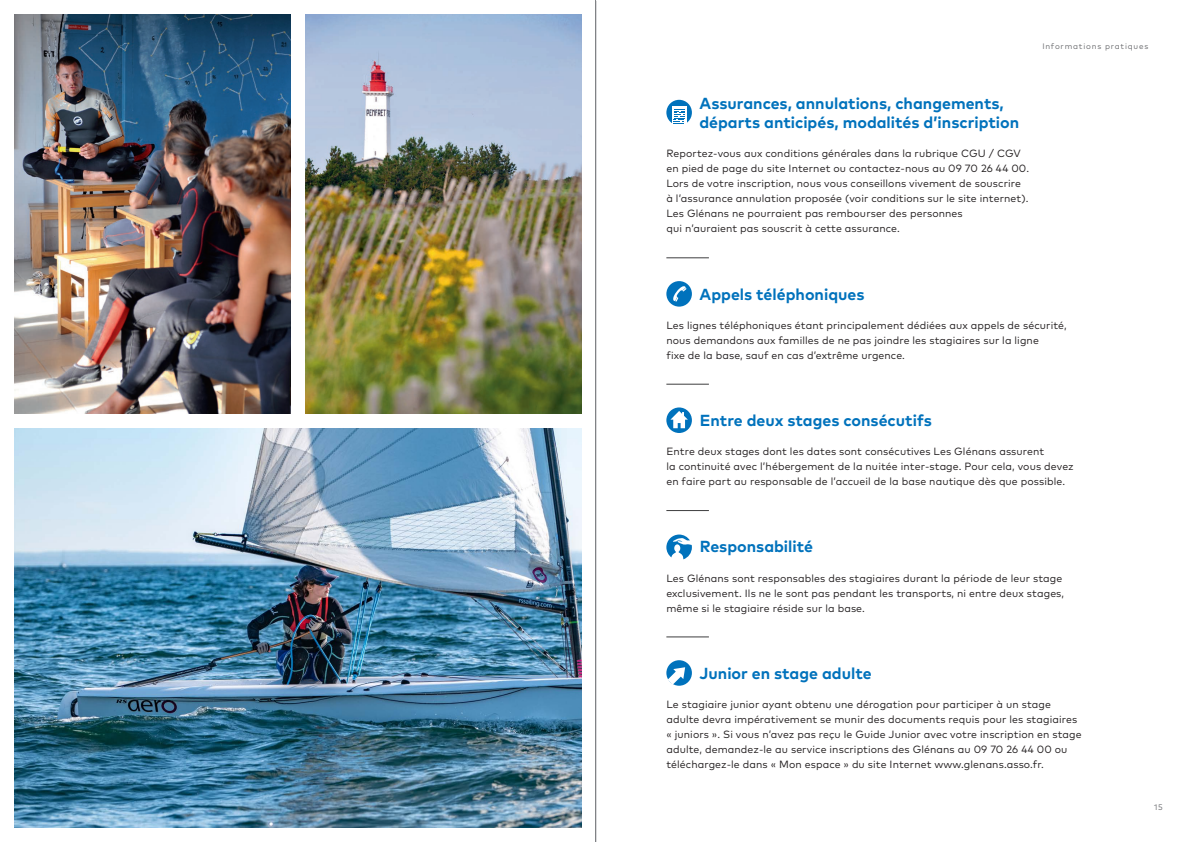
<style>
.page{position:relative;width:1191px;height:842px;background:#fff}
.page>*{position:absolute;margin:0;border:0;box-sizing:border-box;transform-origin:0 0}
.t1{font:700 16px/19px "Mark Pro";color:#0072bc}
.t2{font:10.5px/15px "Mark Pro";letter-spacing:.01em;color:#231f20}
.t3{font:8px "Mark Pro";letter-spacing:.1em;color:#6c6d70}
</style>
<div class="page">
<svg style="left:666px;top:100px;width:26px;height:25px"></svg>
<div style="left:672px;top:106px;width:14px;height:20px;background:#fff"></div>
<svg style="left:673px;top:109px;width:11px;height:15px"></svg>
<hr style="left:666px;top:258px;width:43px;height:1px;background:#3e3e3f">
<div style="left:666px;top:281px;width:26px;height:26px;background:#0072bc;border-radius:50%"></div>
<svg style="left:673px;top:286px;width:13px;height:16px"></svg>
<hr style="left:666px;top:384px;width:43px;height:1px;background:#3e3e3f">
<svg style="left:666px;top:407px;width:26px;height:26px"></svg>
<svg style="left:670px;top:411px;width:18px;height:17px"></svg>
<hr style="left:666px;top:510px;width:43px;height:1px;background:#3e3e3f">
<svg style="left:666px;top:534px;width:26px;height:25px"></svg>
<hr style="left:666px;top:637px;width:43px;height:1px;background:#3e3e3f">
<div style="left:666px;top:660px;width:26px;height:26px;background:#0072bc;border-radius:50%"></div>
<svg style="left:667px;top:667px;width:18px;height:18px"></svg>
<hr style="left:596px;top:1px;width:1px;height:841px;background:#a8a9ad">
<img style="left:14px;top:15px;width:276px;height:399px">
<img style="left:14px;top:428px;width:567px;height:399px">
<img style="left:305px;top:15px;width:276px;height:399px">
<hr style="left:595px;top:0;width:1px;height:842px;background:#808285">
<p class="t3" style="left:1042px;top:40px;width:108px">Informations pratiques</p>
<h1 class="t1" style="left:699px;top:93px;width:321px">Assurances, annulations, changements, départs anticipés, modalités d’inscription</h1>
<p class="t2" style="left:666px;top:145px;width:364px">Reportez-vous aux conditions générales dans la rubrique CGU / CGV en pied de page du site Internet ou contactez-nous au 09 70 26 44 00.<br>Lors de votre inscription, nous vous conseillons vivement de souscrire à l’assurance annulation proposée (voir conditions sur le site internet).<br>Les Glénans ne pourraient pas rembourser des personnes<br>qui n’auraient pas souscrit à cette assurance.</p>
<h1 class="t1" style="left:699px;top:283px;width:166px">Appels téléphoniques</h1>
<p class="t2" style="left:666px;top:317px;width:402px">Les lignes téléphoniques étant principalement dédiées aux appels de sécurité, nous demandons aux familles de ne pas joindre les stagiaires sur la ligne<br>fixe de la base, sauf en cas d’extrême urgence.</p>
<h1 class="t1" style="left:700px;top:409px;width:233px">Entre deux stages consécutifs</h1>
<p class="t2" style="left:666px;top:443px;width:409px">Entre deux stages dont les dates sont consécutives Les Glénans assurent<br>la continuité avec l’hébergement de la nuitée inter-stage. Pour cela, vous devez en faire part au responsable de l’accueil de la base nautique dès que possible.</p>
<h1 class="t1" style="left:700px;top:536px;width:115px">Responsabilité</h1>
<p class="t2" style="left:666px;top:569px;width:399px">Les Glénans sont responsables des stagiaires durant la période de leur stage exclusivement. Ils ne le sont pas pendant les transports, ni entre deux stages, même si le stagiaire réside sur la base.</p>
<h1 class="t1" style="left:699px;top:662px;width:174px">Junior en stage adulte</h1>
<p class="t2" style="left:666px;top:696px;width:417px">Le stagiaire junior ayant obtenu une dérogation pour participer à un stage adulte devra impérativement se munir des documents requis pour les stagiaires « juniors ». Si vous n’avez pas reçu le Guide Junior avec votre inscription en stage adulte, demandez-le au service inscriptions des Glénans au 09 70 26 44 00 ou téléchargez-le dans « Mon espace » du site Internet www.glenans.asso.fr.</p>
<p class="t3" style="left:1154px;top:801px;width:10px">15</p>
</div>
